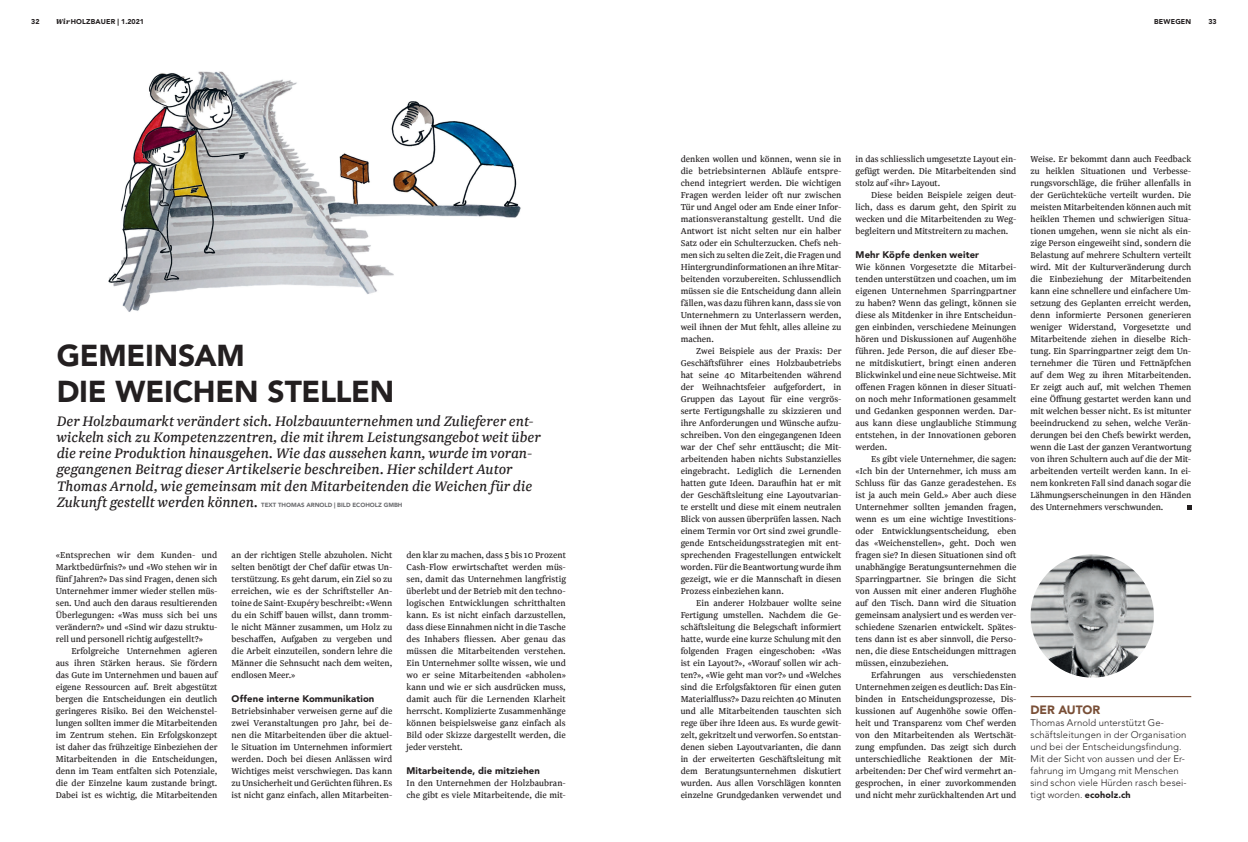
<style>
.page{position:relative;width:1248px;height:842px;background:#fff}
.page>*{position:absolute;margin:0;border:0;box-sizing:border-box;transform-origin:0 0}
.t1{font:900 30px/36px "Avenir LT Std";letter-spacing:-.01em;color:#231f20}
.t2{font:italic 16px/16.3px "Newzald";color:#231f20}
.t3{font:900 12px "Avenir LT Std";letter-spacing:-.005em;color:#794f37}
.t4{font:10px/12px "Newzald";color:#231f20;text-align:justify}
.t5{font:300 9.5px/12px "Avenir LT Std";letter-spacing:.01em;color:#231f20}
.t6{font:900 9.5px "Avenir LT Std";letter-spacing:.015em;color:#231f20}
.t7{font:900 7px "Avenir LT Std";letter-spacing:.025em;color:#231f20}
.t8{font:900 6px "Avenir LT Std";color:#6c6d70}
.s1{font-family:"Newzald";font-style:italic;font-size:8.2px}
.s2{font-weight:900;font-size:9px}
</style>
<div class="page">
<img style="left:108px;top:71px;width:413px;height:241px">
<svg style="left:1187px;top:505px;width:4px;height:5px"></svg>
<hr style="left:1030px;top:696px;width:161px;height:1px;background:#794f37">
<img style="left:1030px;top:554px;width:123px;height:124px;border-radius:62px">
<p class="t7" style="left:31px;top:17px;width:10px">32</p>
<p class="t7" style="left:56px;top:17px;width:89px"><span class="s1">Wir</span>HOLZBAUER | 1.2021</p>
<p class="t7" style="left:1154px;top:17px;width:39px">BEWEGEN</p>
<p class="t7" style="left:1208px;top:17px;width:10px">33</p>
<h1 class="t1" style="left:57px;top:337px;width:339px">GEMEINSAM<br>DIE WEICHEN STELLEN</h1>
<p class="t2" style="left:57px;top:412px;width:485px">Der Holzbaumarkt verändert sich. Holzbauunternehmen und Zulieferer ent&shy;wickeln sich zu Kompetenzzentren, die mit ihrem Leistungsangebot weit über die reine Produktion hinausgehen. Wie das aussehen kann, wurde im voran&shy;gegangenen Beitrag dieser Artikelserie beschreiben. Hier schildert Autor Thomas Arnold, wie gemeinsam mit den Mitarbeitenden die Weichen für die Zukunft gestellt werden können.</p>
<p class="t8" style="left:261px;top:501px;width:143px">TEXT THOMAS ARNOLD | BILD ECOHOLZ GMBH</p>
<p class="t4" style="left:56px;top:548px;width:163px">«Entsprechen wir dem Kunden- und Marktbedürfnis?» und «Wo stehen wir in fünf Jahren?» Das sind Fragen, denen sich Unternehmer immer wieder stellen müs&shy;sen. Und auch den daraus resultierenden Überlegungen: «Was muss sich bei uns verändern?» und «Sind wir dazu struktu&shy;rell und personell richtig aufgestellt?»</p>
<p class="t4" style="left:56px;top:644px;width:163px;text-indent:16px">Erfolgreiche Unternehmen agieren aus ihren Stärken heraus. Sie fördern das Gute im Unternehmen und bauen auf eigene Ressourcen auf. Breit abgestützt bergen die Entscheidungen ein deutlich geringeres Risiko. Bei den Weichenstel&shy;lungen sollten immer die Mitarbeitenden im Zentrum stehen. Ein Erfolgskonzept ist daher das frühzeitige Einbeziehen der Mitarbeitenden in die Entscheidungen, denn im Team entfalten sich Potenziale, die der Einzelne kaum zustande bringt.<br>Dabei ist es wichtig, die Mitarbeitenden</p>
<p class="t4" style="left:231px;top:548px;width:162px">an der richtigen Stelle abzuholen. Nicht selten benötigt der Chef dafür etwas Un&shy;terstützung. Es geht darum, ein Ziel so zu erreichen, wie es der Schriftsteller An&shy;toine de Saint-Exupéry beschreibt: «Wenn du ein Schiff bauen willst, dann tromm&shy;le nicht Männer zusammen, um Holz zu beschaffen, Aufgaben zu vergeben und die Arbeit einzuteilen, sondern lehre die Männer die Sehnsucht nach dem weiten, endlosen Meer.»</p>
<p class="t6" style="left:231px;top:692px;width:144px">Offene interne Kommunikation</p>
<p class="t4" style="left:231px;top:704px;width:162px">Betriebsinhaber verweisen gerne auf die zwei Veranstaltungen pro Jahr, bei de&shy;nen die Mitarbeitenden über die aktuel&shy;le Situation im Unternehmen informiert werden. Doch bei diesen Anlässen wird Wichtiges meist verschwiegen. Das kann zu Unsicherheit und Gerüchten führen. Es ist nicht ganz einfach, allen Mitarbeiten-</p>
<p class="t4" style="left:406px;top:548px;width:161px">den klar zu machen, dass 5 bis 10 Prozent Cash-Flow erwirtschaftet werden müs&shy;sen, damit das Unternehmen langfristig überlebt und der Betrieb mit den techno&shy;logischen Entwicklungen schritthalten kann. Es ist nicht einfach darzustellen, dass diese Einnahmen nicht in die Tasche des Inhabers fliessen. Aber genau das müssen die Mitarbeitenden verstehen.<br>Ein Unternehmer sollte wissen, wie und wo er seine Mitarbeitenden «abholen» kann und wie er sich ausdrücken muss, damit auch für die Lernenden Klarheit herrscht. Komplizierte Zusammenhänge können beispielsweise ganz einfach als Bild oder Skizze dargestellt werden, die jeder versteht.</p>
<p class="t6" style="left:406px;top:764px;width:135px">Mitarbeitende, die mitziehen</p>
<p class="t4" style="left:406px;top:776px;width:161px">In den Unternehmen der Holzbaubran&shy;che gibt es viele Mitarbeitende, die mit-</p>
<p class="t4" style="left:680px;top:152px;width:162px">denken wollen und können, wenn sie in die betriebsinternen Abläufe entspre&shy;chend integriert werden. Die wichtigen Fragen werden leider oft nur zwischen Tür und Angel oder am Ende einer Infor&shy;mationsveranstaltung gestellt. Und die Antwort ist nicht selten nur ein halber Satz oder ein Schulterzucken. Chefs neh&shy;men sich zu selten die Zeit, die Fragen und Hintergrundinformationen an ihre Mitar&shy;beitenden vorzubereiten. Schlussendlich müssen sie die Entscheidung dann allein fällen, was dazu führen kann, dass sie von Unternehmern zu Unterlassern werden, weil ihnen der Mut fehlt, alles alleine zu machen.</p>
<p class="t4" style="left:680px;top:344px;width:162px;text-indent:16px">Zwei Beispiele aus der Praxis: Der Geschäftsführer eines Holzbaubetriebs hat seine 40 Mitarbeitenden während der Weihnachtsfeier aufgefordert, in Gruppen das Layout für eine vergrös&shy;serte Fertigungshalle zu skizzieren und ihre Anforderungen und Wünsche aufzu&shy;schreiben. Von den eingegangenen Ideen war der Chef sehr enttäuscht; die Mit&shy;arbeitenden haben nichts Substanzielles eingebracht. Lediglich die Lernenden hatten gute Ideen. Daraufhin hat er mit der Geschäftsleitung eine Layoutvarian&shy;te erstellt und diese mit einem neutralen Blick von aussen überprüfen lassen. Nach einem Termin vor Ort sind zwei grundle&shy;gende Entscheidungsstrategien mit ent&shy;sprechenden Fragestellungen entwickelt worden. Für die Beantwortung wurde ihm gezeigt, wie er die Mannschaft in diesen Prozess einbeziehen kann.</p>
<p class="t4" style="left:680px;top:596px;width:162px;text-indent:16px">Ein anderer Holzbauer wollte seine Fertigung umstellen. Nachdem die Ge&shy;schäftsleitung die Belegschaft informiert hatte, wurde eine kurze Schulung mit den folgenden Fragen eingeschoben: «Was ist ein Layout?», «Worauf sollen wir ach&shy;ten?», «Wie geht man vor?» und «Welches sind die Erfolgsfaktoren für einen guten Materialfluss?» Dazu reichten 40 Minuten und alle Mitarbeitenden tauschten sich rege über ihre Ideen aus. Es wurde gewit&shy;zelt, gekritzelt und verworfen. So entstan&shy;denen sieben Layoutvarianten, die dann in der erweiterten Geschäftsleitung mit dem Beratungsunternehmen diskutiert wurden. Aus allen Vorschlägen konnten einzelne Grundgedanken verwendet und</p>
<p class="t4" style="left:855px;top:152px;width:162px">in das schliesslich umgesetzte Layout ein&shy;gefügt werden. Die Mitarbeitenden sind stolz auf «ihr» Layout.</p>
<p class="t4" style="left:855px;top:188px;width:162px;text-indent:16px">Diese beiden Beispiele zeigen deut&shy;lich, dass es darum geht, den Spirit zu wecken und die Mitarbeitenden zu Weg&shy;begleitern und Mitstreitern zu machen.</p>
<p class="t6" style="left:855px;top:248px;width:125px">Mehr Köpfe denken weiter</p>
<p class="t4" style="left:855px;top:260px;width:162px">Wie können Vorgesetzte die Mitarbei&shy;tenden unterstützen und coachen, um im eigenen Unternehmen Sparringpartner zu haben? Wenn das gelingt, können sie diese als Mitdenker in ihre Entscheidun&shy;gen einbinden, verschiedene Meinungen hören und Diskussionen auf Augenhöhe führen. Jede Person, die auf dieser Ebe&shy;ne mitdiskutiert, bringt einen anderen Blickwinkel und eine neue Sichtweise. Mit offenen Fragen können in dieser Situati&shy;on noch mehr Informationen gesammelt und Gedanken gesponnen werden. Dar&shy;aus kann diese unglaubliche Stimmung entstehen, in der Innovationen geboren werden.</p>
<p class="t4" style="left:855px;top:452px;width:162px;text-indent:16px">Es gibt viele Unternehmer, die sagen: «Ich bin der Unternehmer, ich muss am Schluss für das Ganze geradestehen. Es ist ja auch mein Geld.» Aber auch diese Unternehmer sollten jemanden fragen, wenn es um eine wichtige Investitions&shy;oder Entwicklungsentscheidung, eben das «Weichenstellen», geht. Doch wen fragen sie? In diesen Situationen sind oft unabhängige Beratungsunternehmen die Sparringpartner. Sie bringen die Sicht von Aussen mit einer anderen Flughöhe auf den Tisch. Dann wird die Situation gemeinsam analysiert und es werden ver&shy;schiedene Szenarien entwickelt. Spätes&shy;tens dann ist es aber sinnvoll, die Perso&shy;nen, die diese Entscheidungen mittragen müssen, einzubeziehen.</p>
<p class="t4" style="left:855px;top:668px;width:162px;text-indent:16px">Erfahrungen aus verschiedensten Unternehmen zeigen es deutlich: Das Ein&shy;binden in Entscheidungsprozesse, Dis&shy;kussionen auf Augenhöhe sowie Offen&shy;heit und Transparenz vom Chef werden von den Mitarbeitenden als Wertschät&shy;zung empfunden. Das zeigt sich durch unterschiedliche Reaktionen der Mit&shy;arbeitenden: Der Chef wird vermehrt an&shy;gesprochen, in einer zuvorkommenden und nicht mehr zurückhaltenden Art und</p>
<p class="t4" style="left:1030px;top:152px;width:162px">Weise. Er bekommt dann auch Feedback zu heiklen Situationen und Verbesse&shy;rungsvorschläge, die früher allenfalls in der Gerüchteküche verteilt wurden. Die meisten Mitarbeitenden können auch mit heiklen Themen und schwierigen Situa&shy;tionen umgehen, wenn sie nicht als ein&shy;zige Person eingeweiht sind, sondern die Belastung auf mehrere Schultern verteilt wird. Mit der Kulturveränderung durch die Einbeziehung der Mitarbeitenden kann eine schnellere und einfachere Um&shy;setzung des Geplanten erreicht werden, denn informierte Personen generieren weniger Widerstand, Vorgesetzte und Mitarbeitende ziehen in dieselbe Rich&shy;tung. Ein Sparringpartner zeigt dem Un&shy;ternehmer die Türen und Fettnäpfchen auf dem Weg zu ihren Mitarbeitenden.<br>Er zeigt auch auf, mit welchen Themen eine Öffnung gestartet werden kann und mit welchen besser nicht. Es ist mitunter beeindruckend zu sehen, welche Verän&shy;derungen bei den Chefs bewirkt werden, wenn die Last der ganzen Verantwortung von ihren Schultern auch auf die der Mit&shy;arbeitenden verteilt werden kann. In ei&shy;nem konkreten Fall sind danach sogar die Lähmungserscheinungen in den Händen des Unternehmers verschwunden.</p>
<p class="t3" style="left:1030px;top:702px;width:71px">DER AUTOR</p>
<p class="t5" style="left:1030px;top:716px;width:158px">Thomas Arnold unterstützt Ge&shy;schäftsleitungen in der Organisation und bei der Entscheidungsfindung.<br>Mit der Sicht von aussen und der Er&shy;fahrung im Umgang mit Menschen sind schon viele Hürden rasch besei&shy;tigt worden. <span class="s2">ecoholz.ch</span></p>
</div>
